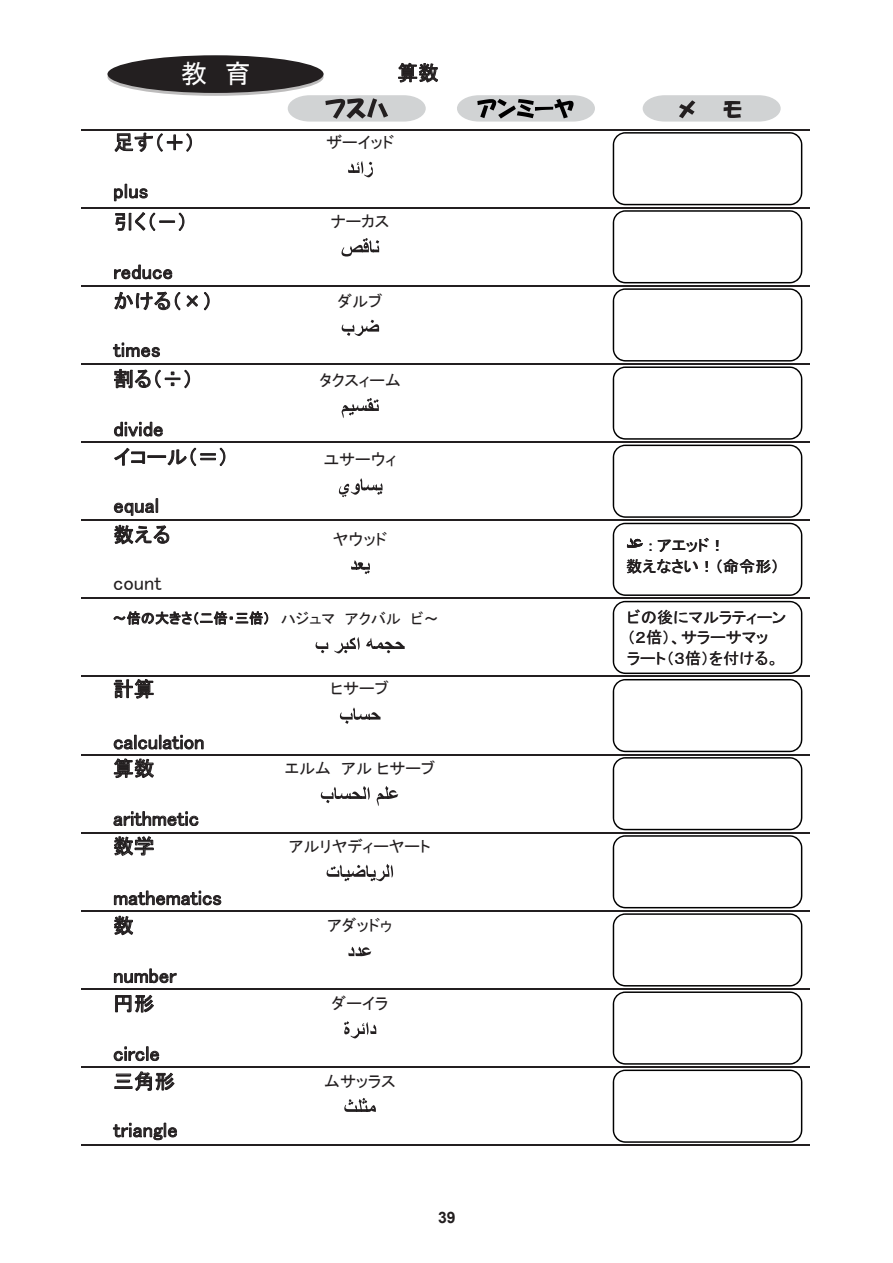
<style>
.page{position:relative;width:893px;height:1263px;background:#fff}
.page>*{position:absolute;margin:0;border:0;box-sizing:border-box;transform-origin:0 0}
.t1{font:26.25px "MS P Gothic";color:#fff}
.t2{font:20.55px "MS P Gothic";letter-spacing:.01em;color:#231f20}
.t3{font:16.05px/20.9px "MS P Gothic";color:#231f20}
.t4{font:700 15.75px "Arial";color:#231f20}
.t5{font:15px "MS P Gothic";color:#231f20}
.t6{font:13.95px "MS P Gothic";letter-spacing:.01em;color:#231f20}
</style>
<div class="page">
<svg style="left:107px;top:58px;width:217px;height:38px"></svg>
<div style="left:107px;top:55px;width:217px;height:38px;background:#231f20;border-radius:50%"></div>
<svg style="left:288px;top:95px;width:138px;height:27px;background:#bebfc0"></svg>
<svg style="left:643px;top:95px;width:138px;height:27px;background:#c6c8c9"></svg>
<hr style="left:81px;top:129px;width:728px;height:1px;background:#231f20">
<hr style="left:81px;top:207px;width:728px;height:1px;background:#231f20">
<hr style="left:81px;top:285px;width:728px;height:2px;background:#231f20">
<hr style="left:81px;top:363px;width:728px;height:2px;background:#231f20">
<hr style="left:81px;top:441px;width:728px;height:2px;background:#231f20">
<hr style="left:81px;top:519px;width:728px;height:2px;background:#231f20">
<hr style="left:81px;top:598px;width:728px;height:1px;background:#231f20">
<hr style="left:81px;top:676px;width:728px;height:1px;background:#231f20">
<hr style="left:81px;top:754px;width:728px;height:1px;background:#231f20">
<hr style="left:81px;top:832px;width:728px;height:1px;background:#231f20">
<hr style="left:81px;top:910px;width:728px;height:1px;background:#231f20">
<hr style="left:81px;top:988px;width:728px;height:2px;background:#231f20">
<hr style="left:81px;top:1066px;width:728px;height:2px;background:#231f20">
<hr style="left:81px;top:1144px;width:728px;height:2px;background:#231f20">
<svg style="left:457px;top:95px;width:138px;height:27px;background:#b1b2b3"></svg>
<svg style="left:115px;top:133px;width:77px;height:19px"></svg>
<svg style="left:348px;top:161px;width:25px;height:16px"></svg>
<svg style="left:114px;top:184px;width:33px;height:17px"></svg>
<svg style="left:115px;top:212px;width:69px;height:19px"></svg>
<svg style="left:342px;top:238px;width:37px;height:18px"></svg>
<svg style="left:114px;top:265px;width:58px;height:14px"></svg>
<svg style="left:114px;top:292px;width:66px;height:18px"></svg>
<svg style="left:187px;top:295px;width:11px;height:12px"></svg>
<svg style="left:204px;top:292px;width:5px;height:18px"></svg>
<svg style="left:342px;top:320px;width:37px;height:16px"></svg>
<svg style="left:113px;top:343px;width:47px;height:14px"></svg>
<svg style="left:114px;top:369px;width:76px;height:19px"></svg>
<svg style="left:342px;top:398px;width:37px;height:20px"></svg>
<svg style="left:114px;top:422px;width:49px;height:14px"></svg>
<svg style="left:114px;top:448px;width:111px;height:18px"></svg>
<svg style="left:339px;top:478px;width:44px;height:19px"></svg>
<svg style="left:114px;top:498px;width:44px;height:17px"></svg>
<svg style="left:114px;top:525px;width:55px;height:19px"></svg>
<svg style="left:351px;top:560px;width:19px;height:14px"></svg>
<svg style="left:398px;top:63px;width:40px;height:19px"></svg>
<svg style="left:114px;top:611px;width:154px;height:13px"></svg>
<svg style="left:316px;top:642px;width:12px;height:11px"></svg>
<svg style="left:334px;top:637px;width:26px;height:16px"></svg>
<svg style="left:366px;top:638px;width:39px;height:15px"></svg>
<svg style="left:114px;top:679px;width:39px;height:19px"></svg>
<svg style="left:340px;top:707px;width:40px;height:17px"></svg>
<svg style="left:114px;top:735px;width:89px;height:14px"></svg>
<svg style="left:114px;top:758px;width:40px;height:20px"></svg>
<svg style="left:321px;top:786px;width:49px;height:17px"></svg>
<svg style="left:377px;top:786px;width:21px;height:20px"></svg>
<svg style="left:114px;top:811px;width:84px;height:15px"></svg>
<svg style="left:114px;top:836px;width:40px;height:20px"></svg>
<svg style="left:327px;top:864px;width:66px;height:17px"></svg>
<svg style="left:114px;top:891px;width:107px;height:14px"></svg>
<svg style="left:114px;top:916px;width:19px;height:19px"></svg>
<svg style="left:348px;top:947px;width:23px;height:9px"></svg>
<svg style="left:114px;top:969px;width:62px;height:14px"></svg>
<svg style="left:115px;top:995px;width:39px;height:17px"></svg>
<svg style="left:344px;top:1021px;width:32px;height:17px"></svg>
<svg style="left:114px;top:1046px;width:45px;height:15px"></svg>
<svg style="left:115px;top:1071px;width:59px;height:20px"></svg>
<svg style="left:344px;top:1098px;width:32px;height:14px"></svg>
<svg style="left:113px;top:1123px;width:64px;height:17px"></svg>
<svg style="left:613px;top:132px;width:189px;height:1011px"></svg>
<p class="t1" style="left:181px;top:60px;width:28px">教</p>
<p class="t1" style="left:225px;top:60px;width:28px">育</p>
<p class="t2" style="left:397px;top:62px;width:43px">算数</p>
<p class="t2" style="left:113px;top:132px;width:83px">足す＋（ ）</p>
<p class="t2" style="left:113px;top:180px;width:36px">plus</p>
<p class="t2" style="left:113px;top:211px;width:76px">引く－（ ）</p>
<p class="t2" style="left:113px;top:261px;width:61px">reduce</p>
<p class="t2" style="left:113px;top:291px;width:101px">かける（×）</p>
<p class="t2" style="left:113px;top:339px;width:49px">times</p>
<p class="t2" style="left:113px;top:368px;width:81px">割る（÷）</p>
<p class="t2" style="left:113px;top:418px;width:51px">divide</p>
<p class="t2" style="left:113px;top:446px;width:117px">イコール（＝）</p>
<p class="t2" style="left:113px;top:495px;width:47px">equal</p>
<p class="t2" style="left:113px;top:524px;width:59px">数える</p>
<p class="t2" style="left:113px;top:573px;width:50px">count</p>
<p class="t6" style="left:113px;top:611px;width:159px">～倍の大きさ（二倍・三倍）</p>
<p class="t3" style="left:326px;top:132px;width:70px">ザーイッド</p>
<p class="t3" style="left:331px;top:211px;width:60px">ナーカス</p>
<p class="t3" style="left:337px;top:290px;width:47px">ダルブ</p>
<p class="t3" style="left:319px;top:370px;width:83px">タクスィーム</p>
<p class="t3" style="left:324px;top:449px;width:74px">ユサーウィ</p>
<p class="t3" style="left:333px;top:528px;width:56px">ヤウッド</p>
<p class="t5" style="left:281px;top:611px;width:56px">ハジュマ</p>
<p class="t5" style="left:345px;top:611px;width:95px">アクバル　ビ~</p>
<p class="t2" style="left:113px;top:678px;width:43px">計算</p>
<p class="t2" style="left:113px;top:731px;width:93px">calculation</p>
<p class="t2" style="left:113px;top:758px;width:43px">算数</p>
<p class="t2" style="left:113px;top:808px;width:87px">arithmetic</p>
<p class="t2" style="left:113px;top:836px;width:43px">数学</p>
<p class="t2" style="left:113px;top:887px;width:110px">mathematics</p>
<p class="t2" style="left:113px;top:915px;width:22px">数</p>
<p class="t2" style="left:113px;top:965px;width:65px">number</p>
<p class="t2" style="left:113px;top:993px;width:43px">円形</p>
<p class="t2" style="left:113px;top:1043px;width:48px">circle</p>
<p class="t2" style="left:113px;top:1071px;width:63px">三角形</p>
<p class="t2" style="left:113px;top:1119px;width:66px">triangle</p>
<p class="t3" style="left:331px;top:678px;width:60px">ヒサーブ</p>
<p class="t3" style="left:285px;top:757px;width:152px">エルム　アルヒサーブ</p>
<p class="t3" style="left:289px;top:835px;width:143px">アルリヤディーヤート</p>
<p class="t3" style="left:327px;top:915px;width:66px">アダッドゥ</p>
<p class="t3" style="left:332px;top:993px;width:58px">ダーイラ</p>
<p class="t3" style="left:324px;top:1070px;width:73px">ムサッラス</p>
<p class="t4" style="left:438px;top:1207px;width:19px">39</p>
<p class="t3" style="left:626px;top:534px;width:155px;text-indent:23px">: アエッド!<br>数えなさい！（命令形(</p>
<p class="t3" style="left:627px;top:606px;width:161px">ビの後にマルラティーン<br>２（ 倍）、サラーサマッ<br>ラート３（ 倍）を付ける。</p>
<p class="t3" style="left:672px;top:534px;width:16px">エ</p>
</div>
